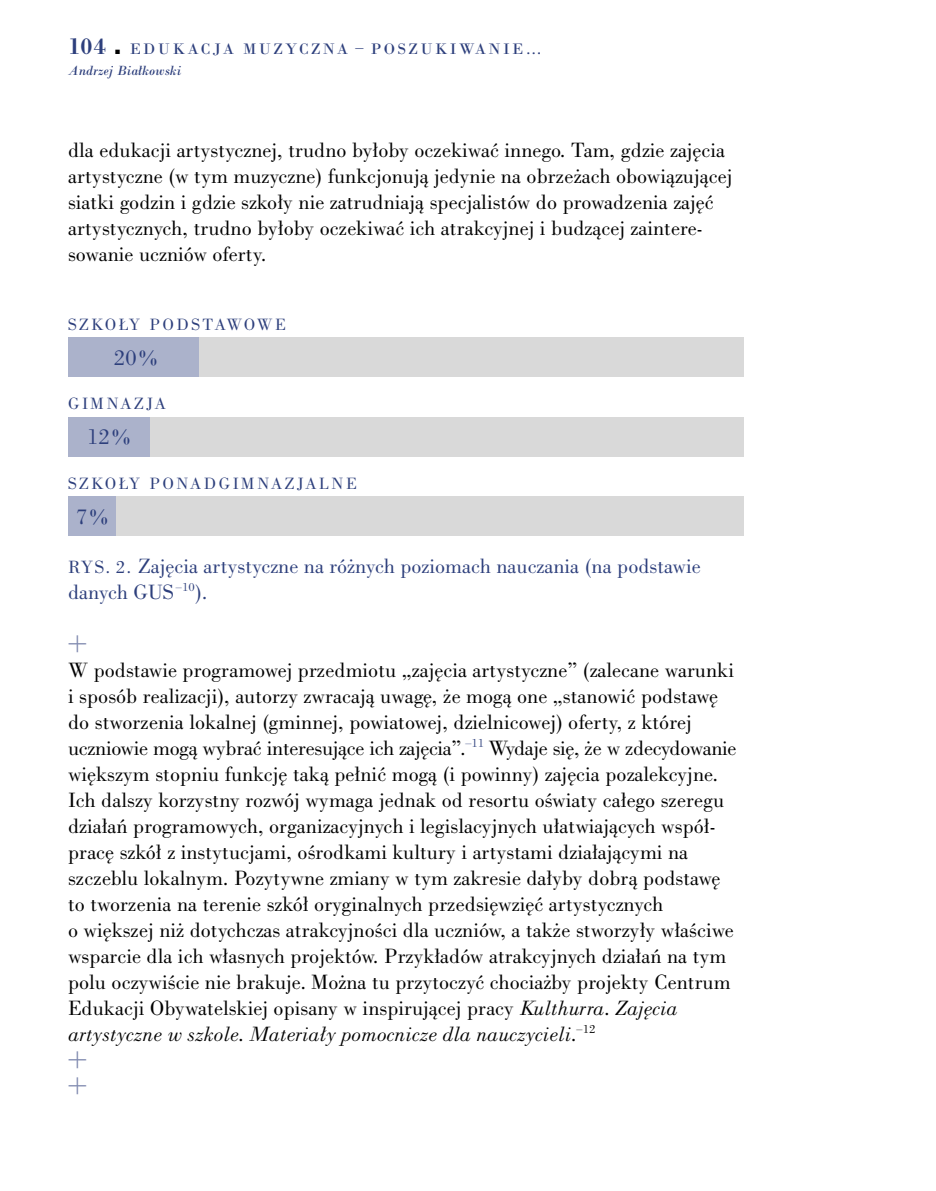
<style>
.page{position:relative;width:936px;height:1191px;background:#fff}
.page>*{position:absolute;margin:0;border:0;box-sizing:border-box;transform-origin:0 0}
.t1{font:44px "Bodoni Ant SCTCE Ligh";color:#828cb1}
.t2{font:22px "Bodoni Book PL";color:#2d3f7c}
.t3{font:21px/26px "Bodoni Book PL";color:#000}
.t4{font:21px/26px "Bodoni Book PL";color:#2d3f7c}
.t5{font:21px "Bodoni Book Italic PL";letter-spacing:-.01em;color:#000}
.t6{font:16.6px "Bodoni Book PL";letter-spacing:.145em;color:#2d3f7c}
.t7{font:16px "Bodoni PL";letter-spacing:.145em;color:#2d3f7c}
.t8{font:14px "Bodoni Italic PL";color:#2d3f7c}
.s1{font-family:"Bodoni Ant TCE";font-weight:600;font-size:24px}
.s2{font-family:"DIN Pl";font-weight:900;font-size:24px;color:#000}
.s3{font-size:18px}
.s4{font-family:"Bodoni Book Italic PL"}
.s5{font-family:"Bodoni Book PL"}
</style>
<div class="page">
<div style="left:68px;top:338px;width:675px;height:39px;background:#d9d9d9"></div>
<div style="left:68px;top:338px;width:130px;height:39px;background:#abb2cb"></div>
<div style="left:68px;top:417px;width:675px;height:40px;background:#d9d9d9"></div>
<div style="left:68px;top:417px;width:81px;height:40px;background:#abb2cb"></div>
<div style="left:68px;top:496px;width:675px;height:40px;background:#d9d9d9"></div>
<div style="left:68px;top:496px;width:47px;height:40px;background:#abb2cb"></div>
<p class="t7" style="left:68px;top:42px;width:475px"><span class="s1">104</span> <span class="s2">.</span> EDUKACJA MUZYCZNA – POSZUKIWANIE…</p>
<p class="t8" style="left:68px;top:65px;width:115px">Andrzej Bia∏kowski</p>
<p class="t3" style="left:68px;top:139px;width:665px">dla edukacji artystycznej, trudno by∏oby oczekiwaç innego. Tam, gdzie zaj´cia artystyczne (w tym muzyczne) funkcjonujà jedynie na obrze˝ach obowiàzujàcej siatki godzin i gdzie szko∏y nie zatrudniajà specjalistów do prowadzenia zaj´ç artystycznych, trudno by∏oby oczekiwaç ich atrakcyjnej i budzàcej zaintere&shy;sowanie uczniów oferty.</p>
<p class="t6" style="left:68px;top:317px;width:219px">SZKO¸Y PODSTAWOWE</p>
<p class="t2" style="left:114px;top:349px;width:46px">20%</p>
<p class="t6" style="left:68px;top:397px;width:100px">GIMNAZJA</p>
<p class="t2" style="left:87px;top:428px;width:46px">12%</p>
<p class="t6" style="left:68px;top:476px;width:290px">SZKO¸Y PONADGIMNAZJALNE</p>
<p class="t2" style="left:77px;top:507px;width:34px">7%</p>
<p class="t4" style="left:68px;top:555px;width:634px"><span class="s3">RYS. 2.</span> Zaj´cia artystyczne na ró˝nych poziomach nauczania (na podstawie danych GUS <sup>–10</sup>).</p>
<p class="t3" style="left:66px;top:659px;width:671px"><sup>+</sup>W podstawie programowej przedmiotu „zaj´cia artystyczne” (zalecane warunki i sposób realizacji), autorzy zwracajà uwag´, ˝e mogà one „stanowiç podstaw´ do stworzenia lokalnej (gminnej, powiatowej, dzielnicowej) oferty, z której uczniowie mogà wybraç interesujàce ich zaj´cia”.<sup>–11</sup> Wydaje si´, ˝e w zdecydowanie wi´kszym stopniu funkcj´ takà pe∏niç mogà (i powinny) zaj´cia pozalekcyjne.<br>Ich dalszy korzystny rozwój wymaga jednak od resortu oÊwiaty ca∏ego szeregu dzia∏aƒ programowych, organizacyjnych i legislacyjnych u∏atwiajàcych wspó∏- prac´ szkó∏ z instytucjami, oÊrodkami kultury i artystami dzia∏ajàcymi na szczeblu lokalnym. Pozytywne zmiany w tym zakresie da∏yby dobrà podstaw´ to tworzenia na terenie szkó∏ oryginalnych przedsi´wzi´ç artystycznych<br>o wi´kszej ni˝ dotychczas atrakcyjnoÊci dla uczniów, a tak˝e stworzy∏y w∏aÊciwe wsparcie dla ich w∏asnych projektów. Przyk∏adów atrakcyjnych dzia∏aƒ na tym polu oczywiÊcie nie brakuje. Mo˝na tu przytoczyç chocia˝by projekty Centrum Edukacji Obywatelskiej opisany w inspirujàcej pracy <span class="s4">Kulthurra. Zaj´cia</span></p>
<p class="t5" style="left:68px;top:1025px;width:528px">artystyczne w szkole. Materia∏y pomocnicze dla nauczycieli<span class="s5">.</span><sup>–12</sup></p>
<h1 class="t1" style="left:66px;top:1033px;width:24px">+</h1>
<h1 class="t1" style="left:66px;top:1059px;width:24px">+</h1>
</div>
